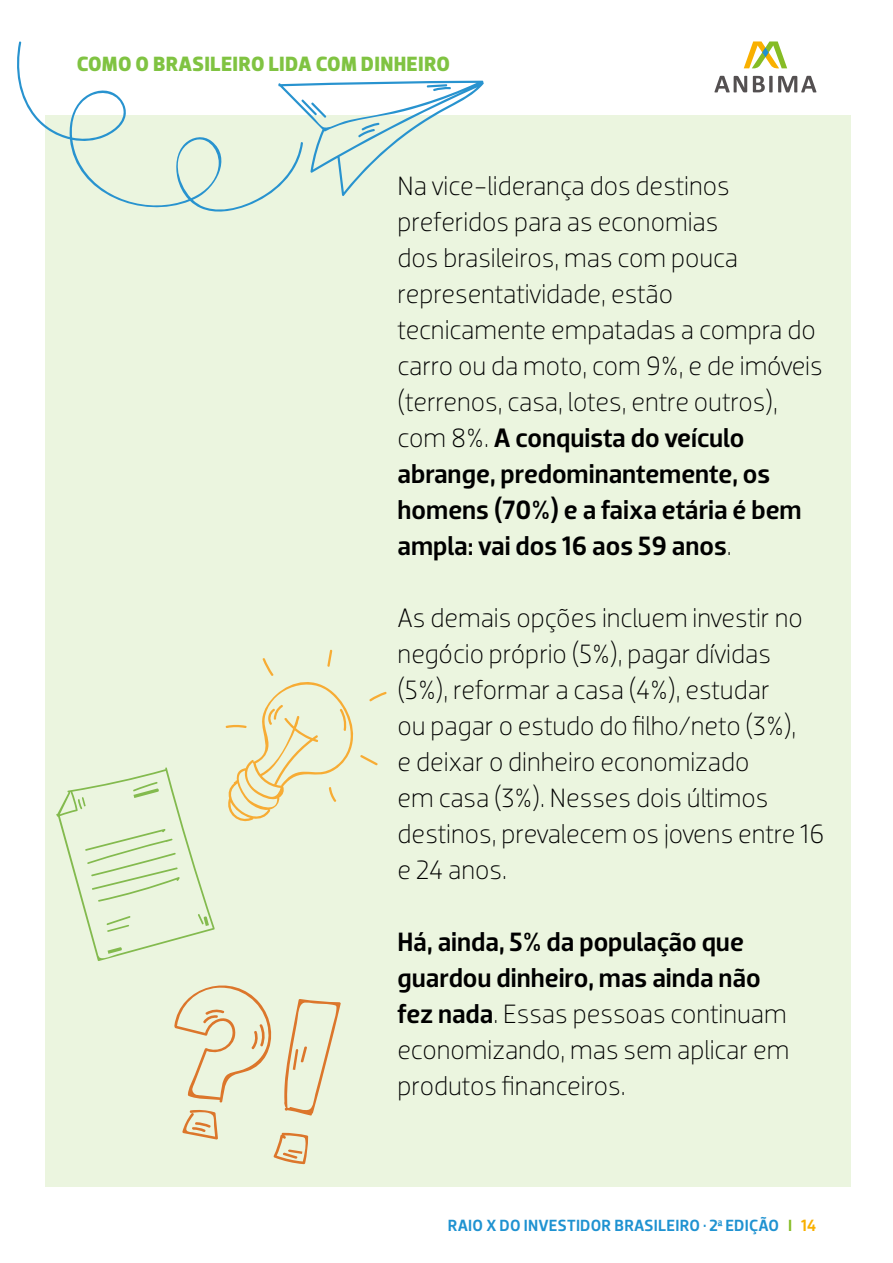
<style>
.page{position:relative;width:893px;height:1263px;background:#fff}
.page>*{position:absolute;margin:0;border:0;box-sizing:border-box;transform-origin:0 0}
.t1{font:300 27px/36px "Dobra";color:#000}
.t2{font:700 21px "Dobra";letter-spacing:.015em;color:#80c342}
.t3{font:500 16.5px "Dobra";letter-spacing:.015em;color:#1f92d1}
.s1{font-weight:500}
.s2{color:#86bc25}
.s3{color:#f9b000}
</style>
<div class="page">
<div style="left:45px;top:115px;width:805px;height:1071px;background:#ebf5df"></div>
<svg style="left:744px;top:41px;width:43px;height:28px"></svg>
<svg style="left:714px;top:76px;width:102px;height:16px"></svg>
<svg style="left:17px;top:41px;width:261px;height:171px"></svg>
<svg style="left:278px;top:81px;width:206px;height:115px"></svg>
<svg style="left:56px;top:649px;width:331px;height:312px"></svg>
<svg style="left:273px;top:1133px;width:35px;height:31px"></svg>
<svg style="left:284px;top:999px;width:57px;height:117px"></svg>
<svg style="left:174px;top:985px;width:98px;height:118px"></svg>
<svg style="left:182px;top:1109px;width:36px;height:31px"></svg>
<p class="t2" style="left:77px;top:52px;width:375px">COMO O BRASILEIRO LIDA COM DINHEIRO</p>
<p class="t1" style="left:398px;top:167px;width:427px">Na vice-liderança dos destinos preferidos para as economias<br>dos brasileiros, mas com pouca representatividade, estão tecnicamente empatadas a compra do carro ou da moto, com 9%, e de imóveis (terrenos, casa, lotes, entre outros), com 8%. <span class="s1">A conquista do veículo abrange, predominantemente, os homens (70%) e a faixa etária é bem ampla: vai dos 16 aos 59 anos</span>.</p>
<p class="t1" style="left:398px;top:599px;width:428px">As demais opções incluem investir no negócio próprio (5%), pagar dívidas (5%), reformar a casa (4%), estudar<br>ou pagar o estudo do filho/neto (3%),<br>e deixar o dinheiro economizado<br>em casa (3%). Nesses dois últimos destinos, prevalecem os jovens entre 16 e 24 anos.</p>
<p class="t1" style="left:398px;top:923px;width:393px"><span class="s1">Há, ainda, 5% da população que guardou dinheiro, mas ainda não fez nada</span>. Essas pessoas continuam economizando, mas sem aplicar em produtos financeiros.</p>
<p class="t3" style="left:448px;top:1215px;width:370px">RAIO X DO INVESTIDOR BRASILEIRO • 2<sup>a</sup> EDIÇÃO <span class="s2">I</span> <span class="s3">14</span></p>
</div>
